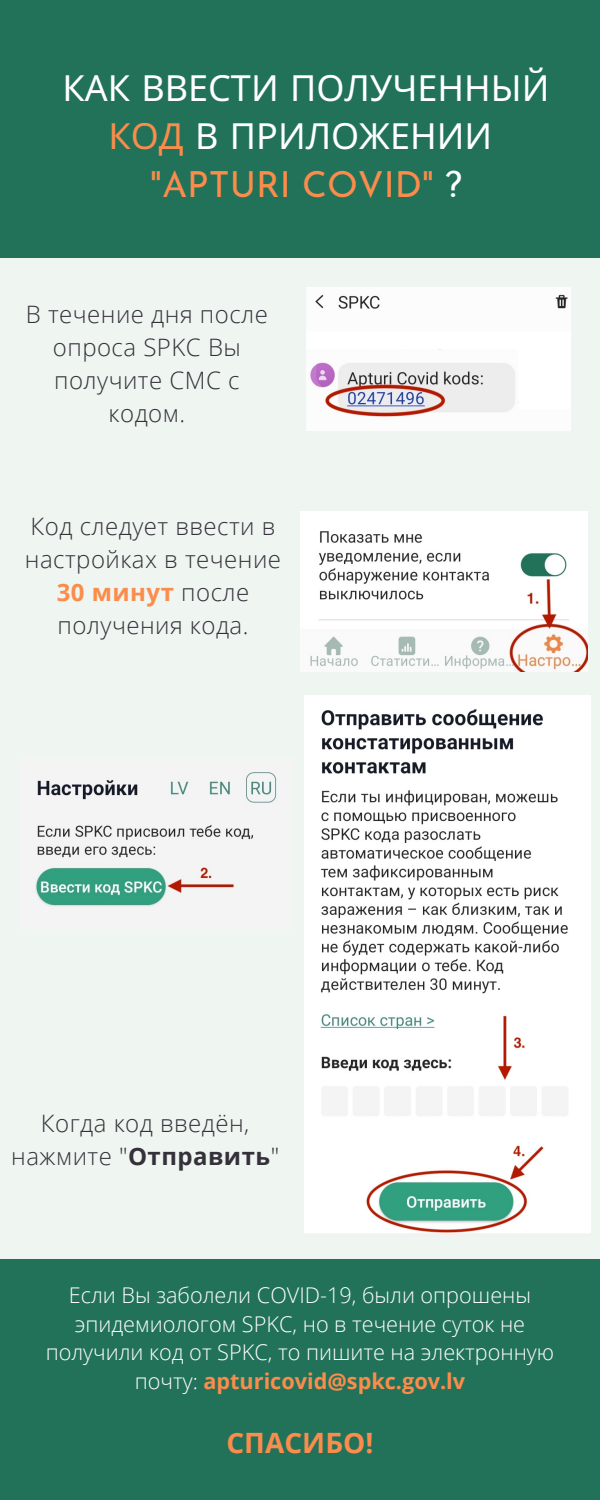
<style>
.page{position:relative;width:600px;height:1500px;background:#fff}
.page>*{position:absolute;margin:0;border:0;box-sizing:border-box;transform-origin:0 0}
.t1{font:36px "Noto Sans";color:#fff}
.t2{font:36px "Josefin Sans";color:#fb8c4b}
.t3{font:700 28px "Open Sans";color:#fb8c4b}
.t4{font:300 24px/33px "Open Sans";letter-spacing:.02em;color:#34313a;text-align:center}
.t5{font:300 21.7px/28.5px "Open Sans";color:#fff;text-align:center}
.s1{color:#fb8c4b}
.s2{color:#fff}
.s3{font-weight:700;color:#fb8c4b}
.s4{font-weight:700}
</style>
<div class="page">
<div style="left:0;top:1259px;width:600px;height:241px;background:#22725a"></div>
<div style="left:0;top:257px;width:600px;height:1002px;background:#eff5f1"></div>
<div style="left:0;top:0;width:600px;height:257px;background:#22725a"></div>
<img style="left:307px;top:288px;width:263px;height:142px">
<img style="left:300px;top:512px;width:288px;height:160px">
<img style="left:35px;top:772px;width:242px;height:134px">
<img style="left:305px;top:695px;width:286px;height:538px">
<p class="t1" style="left:63px;top:63px;width:488px">КАК ВВЕСТИ ПОЛУЧЕННЫЙ</p>
<p class="t1" style="left:109px;top:111px;width:385px"><span class="s1">КОД</span> В ПРИЛОЖЕНИИ</p>
<p class="t2" style="left:150px;top:170px;width:314px">"APTURI COVID" <span class="s2">?</span></p>
<p class="t4" style="left:26px;top:298px;width:244px">В течение дня после опроса SPKC Вы получите СМС с кодом.</p>
<p class="t4" style="left:25px;top:509px;width:258px">Код следует ввести в настройках в течение<br><span class="s3">30 минут</span> после получения кода.</p>
<p class="t4" style="left:11px;top:1106px;width:269px">Когда код введён, нажмите "<span class="s4">Отправить</span>"</p>
<p class="t5" style="left:46px;top:1281px;width:510px">Если Вы заболели COVID-19, были опрошены эпидемиологом SPKC, но в течение суток не получили код от SPKC, то пишите на электронную почту: <span class="s3">apturicovid@spkc.gov.lv</span></p>
<p class="t3" style="left:226px;top:1423px;width:149px">СПАСИБО!</p>
</div>
